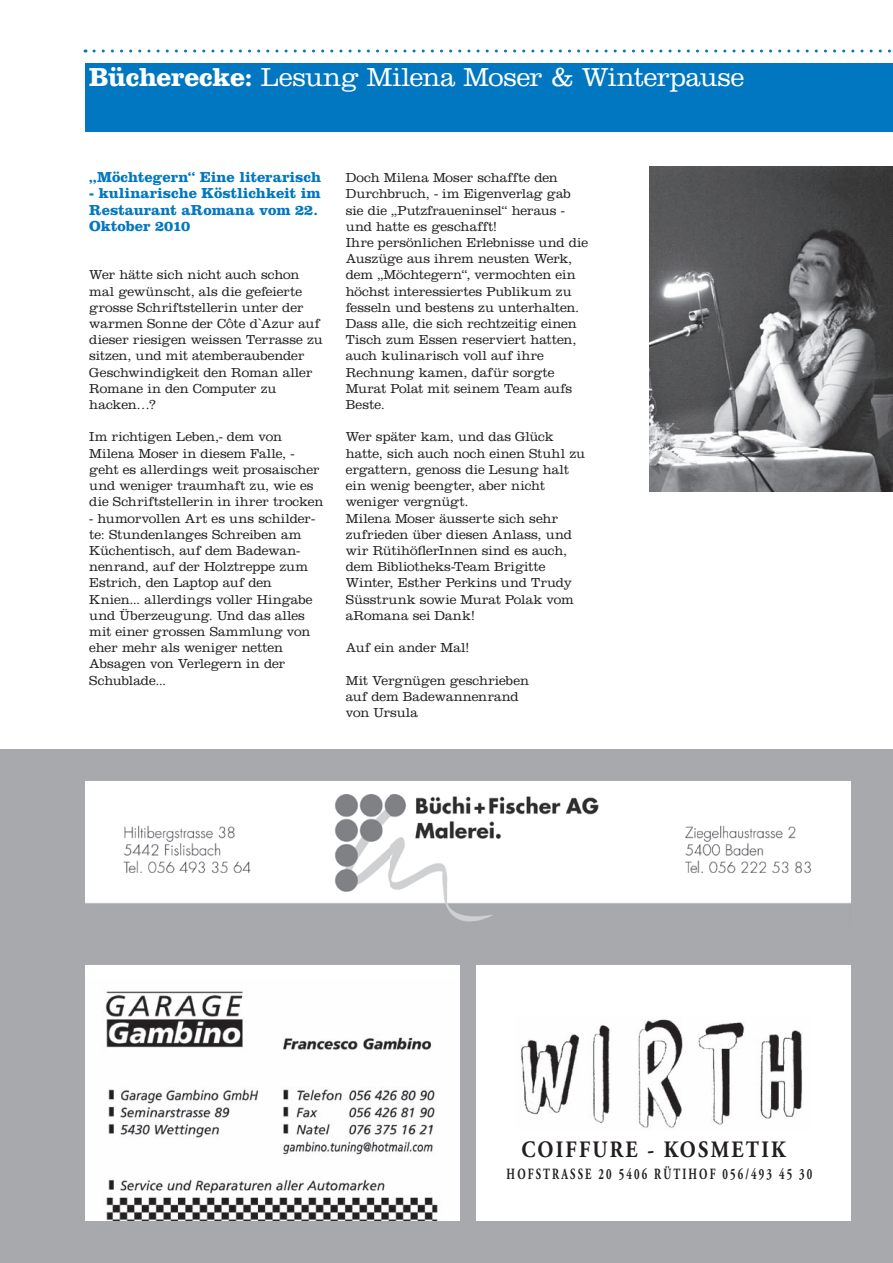
<style>
.page{position:relative;width:893px;height:1263px;background:#fff}
.page>*{position:absolute;margin:0;border:0;box-sizing:border-box;transform-origin:0 0}
.t1{font:700 27px "Clarendon LT Std";letter-spacing:-.015em;color:#fff}
.t2{font:300 27px "Clarendon LT Std";letter-spacing:-.01em;color:#fff}
.t3{font:700 23.4px "Adobe Garamond";letter-spacing:.11em;color:#231f20;scale:.87 1}
.t4{font:700 15.6px "Adobe Garamond";letter-spacing:.2em;color:#231f20;scale:.68 1}
.t5{font:700 15px/16.2px "Clarendon LT Std";letter-spacing:-.005em;color:#0077c0}
.t6{font:300 13.5px/16.2px "Clarendon LT Std";letter-spacing:-.005em;color:#231f20}
.s1{font-weight:300}
</style>
<div class="page">
<svg style="left:94px;top:50px;width:797px;height:3px"></svg>
<div style="left:85px;top:64px;width:808px;height:68px;background:#0077c0"></div>
<img style="left:649px;top:166px;width:244px;height:325px">
<div style="left:0;top:749px;width:893px;height:514px;background:#a8a9ad"></div>
<div style="left:476px;top:965px;width:374px;height:255px;background:#fff"></div>
<img style="left:521px;top:1019px;width:282px;height:109px">
<div style="left:85px;top:965px;width:374px;height:255px;background:#fff"></div>
<img style="left:106px;top:1088px;width:332px;height:132px">
<img style="left:105px;top:991px;width:327px;height:59px">
<img style="left:85px;top:782px;width:765px;height:140px">
<h1 class="t1" style="left:89px;top:61px;width:308px">Bücherecke: <span class="s1">Vermischtes</span></h1>
<h1 class="t1" style="left:89px;top:61px;width:141px">Seelsorge:</h1>
<h1 class="t2" style="left:261px;top:61px;width:485px">Lesung Milena Moser &amp; Winterpause</h1>
<p class="t5" style="left:89px;top:169px;width:233px">„Möchtegern“ Eine literarisch</p>
<p class="t5" style="left:89px;top:185px;width:233px">- kulinarische Köstlichkeit im<br>Restaurant aRomana vom 22.<br>Oktober 2010</p>
<p class="t6" style="left:89px;top:267px;width:235px">Wer hätte sich nicht auch schon mal gewünscht, als die gefeierte grosse Schriftstellerin unter der warmen Sonne der Côte d`Azur auf dieser riesigen weissen Terrasse zu sitzen, und mit atemberaubender<br>Geschwindigkeit den Roman aller<br>Romane in den Computer zu hacken…?</p>
<p class="t6" style="left:89px;top:429px;width:236px">Im richtigen Leben,- dem von Milena Moser in diesem Falle, - geht es allerdings weit prosaischer und weniger traumhaft zu, wie es die Schriftstellerin in ihrer trocken</p>
<p class="t6" style="left:89px;top:510px;width:227px">- humorvollen Art es uns schilder&shy;te: Stundenlanges Schreiben am<br>Küchentisch, auf dem Badewan&shy;nenrand, auf der Holztreppe zum<br>Estrich, den Laptop auf den<br>Knien... allerdings voller Hingabe und Überzeugung. Und das alles mit einer grossen Sammlung von eher mehr als weniger netten<br>Absagen von Verlegern in der<br>Schublade...</p>
<p class="t6" style="left:346px;top:170px;width:244px">Doch Milena Moser schaffte den<br>Durchbruch, - im Eigenverlag gab sie die „Putzfraueninsel“ heraus - und hatte es geschafft!<br>Ihre persönlichen Erlebnisse und die<br>Auszüge aus ihrem neusten Werk, dem „Möchtegern“, vermochten ein höchst interessiertes Publikum zu fesseln und bestens zu unterhalten.<br>Dass alle, die sich rechtzeitig einen<br>Tisch zum Essen reserviert hatten, auch kulinarisch voll auf ihre<br>Rechnung kamen, dafür sorgte<br>Murat Polat mit seinem Team aufs<br>Beste.</p>
<p class="t6" style="left:346px;top:429px;width:241px">Wer später kam, und das Glück hatte, sich auch noch einen Stuhl zu ergattern, genoss die Lesung halt ein wenig beengter, aber nicht weniger vergnügt.<br>Milena Moser äusserte sich sehr zufrieden über diesen Anlass, und wir RütihöflerInnen sind es auch, dem Bibliotheks-Team Brigitte<br>Winter, Esther Perkins und Trudy<br>Süsstrunk sowie Murat Polak vom aRomana sei Dank!</p>
<p class="t6" style="left:346px;top:639px;width:125px">Auf ein ander Mal!</p>
<p class="t6" style="left:346px;top:672px;width:185px">Mit Vergnügen geschrieben auf dem Badewannenrand von Ursula</p>
<h2 class="t3" style="left:521px;top:1137px;width:305px">COIFFURE - KOSMETIK</h2>
<p class="t4" style="left:507px;top:1165px;width:451px">HOFSTRASSE 20 5406 RÜTIHOF 056/493 45 30</p>
</div>
